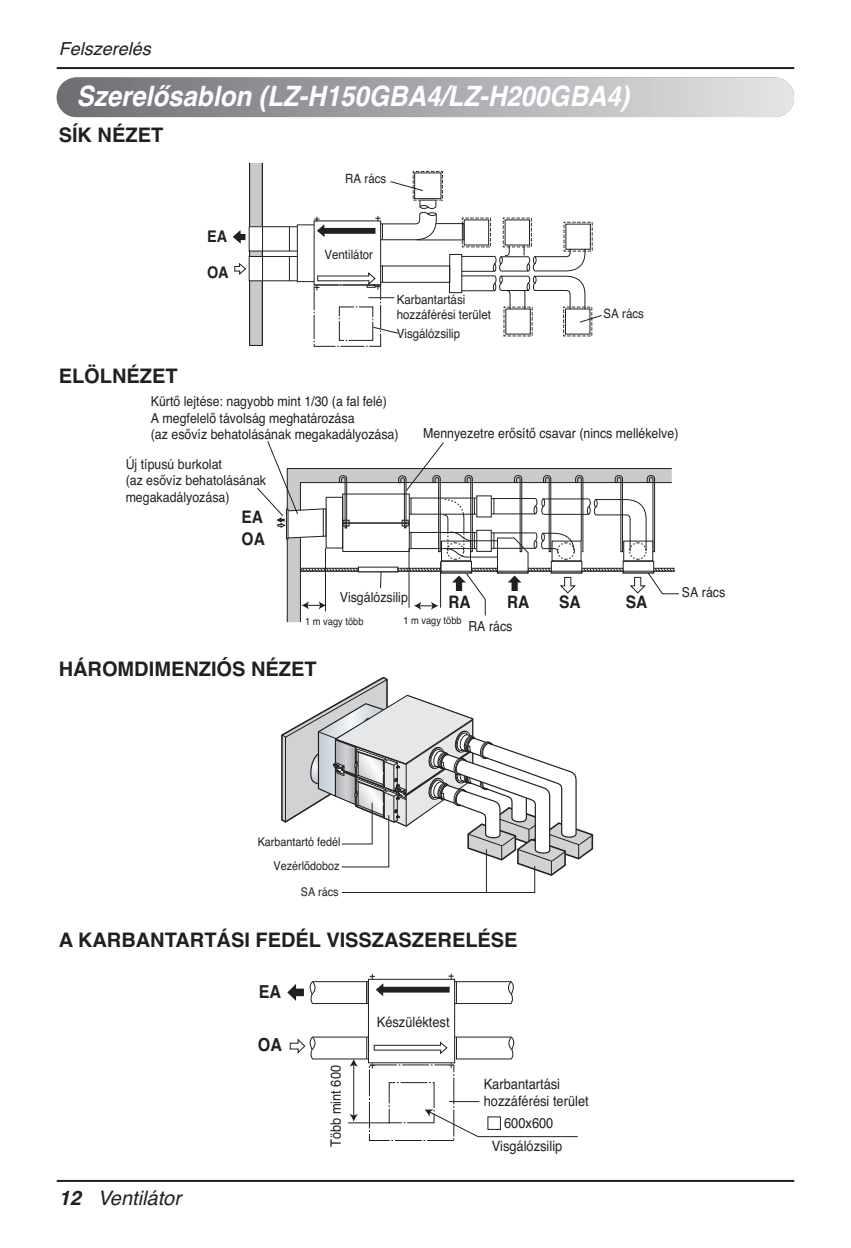
<style>
.page{position:relative;width:851px;height:1248px;background:#fff}
.page>*{position:absolute;margin:0;border:0;box-sizing:border-box;transform-origin:0 0}
.t1{font:italic 700 28px "Helvetica";color:#fff;scale:.92 1}
.t2{font:700 20px "Helvetica";color:#231f20}
.t3{font:italic 20px "Helvetica";color:#231f20}
.t4{font:italic 18px "Helvetica";color:#231f20}
.t5{font:700 17.8px "Helvetica";color:#231f20;scale:.9 1}
.t6{font:700 17.2px/22px "Helvetica";color:#231f20;scale:.9 1}
.t7{font:700 16px "Helvetica";color:#231f20;scale:.9 1}
.t8{font:14.2px/17.2px "Helvetica";color:#231f20;scale:.9 1}
.t9{font:13.8px/16.6px "Helvetica";color:#231f20;scale:.9 1}
.t10{font:12.8px/14.4px "Helvetica";color:#231f20;scale:.9 1}
.t11{font:12px/23.2px "Helvetica";color:#231f20;text-align:right;scale:.9 1}
.t12{font:10.4px "Helvetica";color:#231f20;scale:.9 1}
.s1{font-weight:700}
</style>
<div class="page">
<div style="left:57px;top:77px;width:737px;height:40px;background:linear-gradient(to right,#6c6d71,#e4e5e7);border-radius:20px"></div>
<div style="left:249px;top:163px;width:13px;height:182px;background:#c9cacc"></div>
<svg style="left:232px;top:230px;width:14px;height:14px"></svg>
<svg style="left:234px;top:263px;width:13px;height:12px"></svg>
<hr style="left:249px;top:163px;width:1px;height:182px;background:#231f20">
<hr style="left:262px;top:163px;width:1px;height:182px;background:#231f20">
<div style="left:249px;top:227px;width:48px;height:24px;background:#fff"></div>
<div style="left:249px;top:226px;width:49px;height:25px;border:1px solid #231f20"></div>
<div style="left:249px;top:256px;width:48px;height:25px;background:#fff"></div>
<div style="left:249px;top:256px;width:49px;height:25px;border:1px solid #231f20"></div>
<svg style="left:289px;top:227px;width:1px;height:54px"></svg>
<svg style="left:262px;top:227px;width:1px;height:54px"></svg>
<div style="left:297px;top:224px;width:17px;height:58px;border:1px solid #231f20"></div>
<svg style="left:313px;top:171px;width:289px;height:176px"></svg>
<svg style="left:257px;top:441px;width:422px;height:175px"></svg>
<svg style="left:281px;top:677px;width:312px;height:216px"></svg>
<hr style="left:486px;top:849px;width:1px;height:43px;background:#231f20">
<div style="left:369px;top:1064px;width:85px;height:76px;border:1px dashed #231f20"></div>
<svg style="left:287px;top:973px;width:227px;height:31px"></svg>
<svg style="left:424px;top:1108px;width:154px;height:29px"></svg>
<hr style="left:449px;top:1100px;width:30px;height:1px;background:#231f20">
<hr style="left:348px;top:1122px;width:41px;height:1px;background:#231f20">
<hr style="left:353px;top:1064px;width:1px;height:52px;background:#231f20">
<svg style="left:349px;top:1113px;width:9px;height:8px"></svg>
<svg style="left:289px;top:1036px;width:226px;height:32px"></svg>
<hr style="left:57px;top:67px;width:737px;height:2px;background:#231f20">
<hr style="left:57px;top:1179px;width:737px;height:2px;background:#231f20">
<p class="t4" style="left:59px;top:42px;width:94px">Felszerelés</p>
<p class="t1" style="left:77px;top:86px;width:602px">Szerelősablon (LZ-H150GBA4/LZ-H200GBA4)</p>
<p class="t2" style="left:59px;top:127px;width:106px">SÍK NÉZET</p>
<p class="t7" style="left:207px;top:231px;width:24px">EA</p>
<p class="t7" style="left:207px;top:266px;width:25px">OA</p>
<p class="t2" style="left:59px;top:368px;width:120px">ELÖLNÉZET</p>
<p class="t10" style="left:345px;top:173px;width:47px">RA rács</p>
<p class="t10" style="left:324px;top:249px;width:56px">Ventilátor</p>
<p class="t10" style="left:397px;top:294px;width:106px">Karbantartási hozzáférési terület</p>
<p class="t10" style="left:397px;top:327px;width:72px">Visgálózsilip</p>
<p class="t10" style="left:603px;top:307px;width:46px">SA rács</p>
<p class="t9" style="left:151px;top:394px;width:277px">Kürtő lejtése: nagyobb mint 1/30 (a fal felé)<br>A megfelelő távolság meghatározása<br>(az esővíz behatolásának megakadályozása)</p>
<p class="t9" style="left:126px;top:457px;width:157px">Új típusú burkolat<br>(az esővíz behatolásának megakadályozása)</p>
<p class="t6" style="left:241px;top:507px;width:27px">EA<br>OA</p>
<p class="t9" style="left:423px;top:426px;width:285px">Mennyezetre erősítő csavar (nincs mellékelve)</p>
<p class="t9" style="left:340px;top:590px;width:77px">Visgálózsilip</p>
<p class="t6" style="left:559px;top:593px;width:25px">SA</p>
<p class="t6" style="left:626px;top:593px;width:25px">SA</p>
<p class="t6" style="left:448px;top:593px;width:26px">RA</p>
<p class="t6" style="left:507px;top:593px;width:26px">RA</p>
<p class="t12" style="left:305px;top:618px;width:66px">1 m vagy több</p>
<p class="t12" style="left:403px;top:616px;width:66px">1 m vagy több</p>
<p class="t9" style="left:468px;top:619px;width:50px">RA rács</p>
<p class="t2" style="left:59px;top:661px;width:259px">HÁROMDIMENZIÓS NÉZET</p>
<p class="t9" style="left:681px;top:584px;width:50px">SA rács</p>
<p class="t11" style="left:258px;top:831px;width:93px">Karbantartó fedél<br>Vezérlődoboz</p>
<p class="t11" style="left:301px;top:881px;width:43px">SA rács</p>
<p class="t2" style="left:59px;top:932px;width:460px">A KARBANTARTÁSI FEDÉL VISSZASZERELÉSE</p>
<p class="t3" style="left:59px;top:1190px;width:124px"><span class="s1">12</span> Ventilátor</p>
<p class="t5" style="left:259px;top:984px;width:26px">EA</p>
<p class="t5" style="left:258px;top:1038px;width:28px">OA</p>
<p class="t8" style="left:329px;top:1147px;width:93px;rotate:-90deg">Több mint 600</p>
<p class="t8" style="left:377px;top:1014px;width:82px">Készüléktest</p>
<p class="t8" style="left:483px;top:1076px;width:118px">Karbantartási hozzáférési terület</p>
<p class="t8" style="left:504px;top:1115px;width:56px">600x600</p>
<p class="t8" style="left:491px;top:1138px;width:80px">Visgálózsilip</p>
</div>
